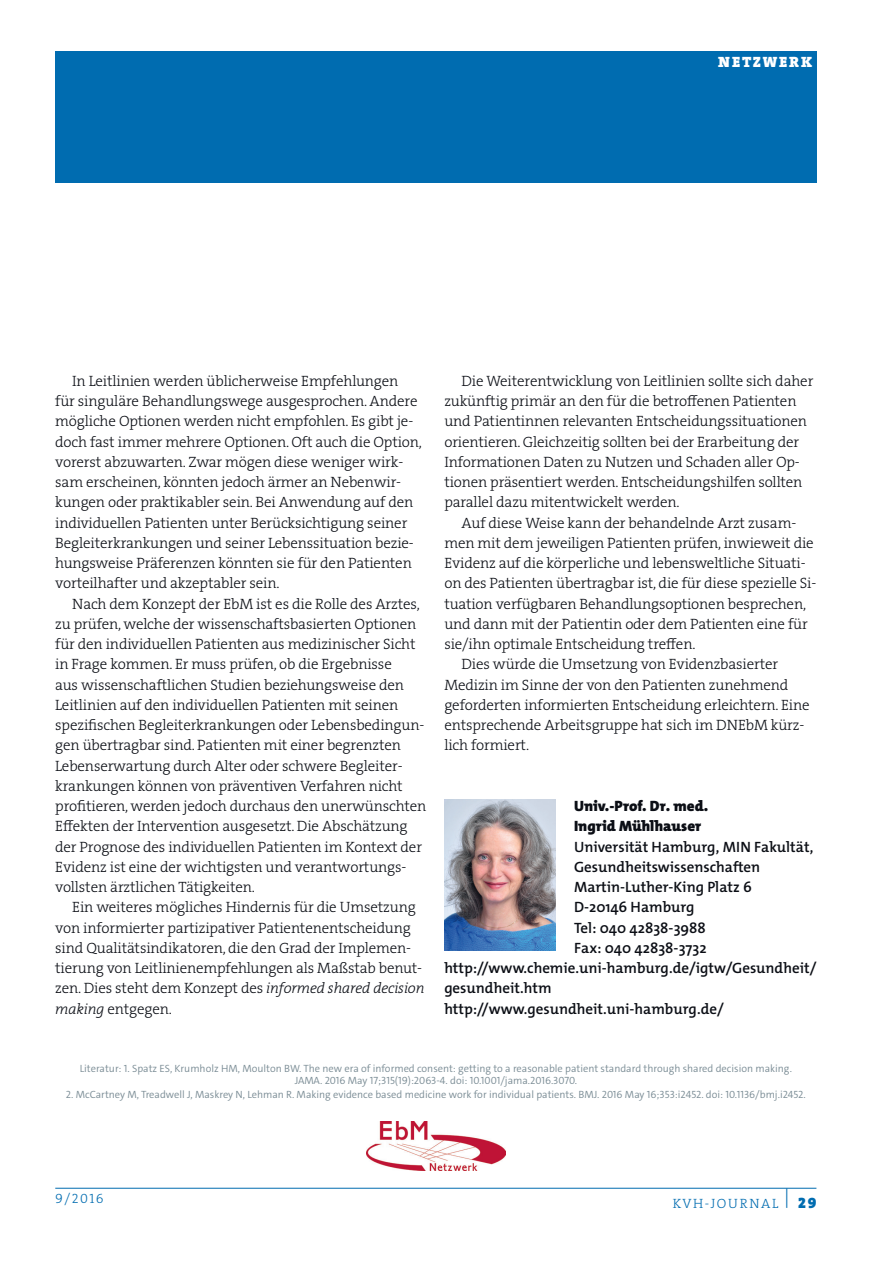
<style>
.page{position:relative;width:893px;height:1263px;background:#fff}
.page>*{position:absolute;margin:0;border:0;box-sizing:border-box;transform-origin:0 0}
.t1{font:15px/20.2px "The Serif HP3 Lig";letter-spacing:-.01em;color:#0b0e15}
.t2{font:600 15px "The Mix Os F";color:#0b0e15}
.t3{font:900 15px/20.2px "The Mix Os F";color:#0b0e15}
.t4{font:15px "The Serif HP9 Blk";letter-spacing:.125em;color:#fff}
.t5{font:13.5px "The Serif HP3 Lig";letter-spacing:.115em;color:#006cb0}
.t6{font:300 10.5px/12px "The Sans C4 s";color:#798b94;text-align:center}
.s1{font-family:"The Serif HP3 Lig IT"}
.s2{font-family:"The Serif HP9 Blk";font-size:15px}
</style>
<div class="page">
<hr style="left:55px;top:1188px;width:761px;height:1px;background:#006cb0">
<div style="left:55px;top:51px;width:761px;height:132px;background:#006cb0"></div>
<img style="left:444px;top:799px;width:111px;height:151px">
<img style="left:367px;top:1121px;width:138px;height:49px">
<p class="t4" style="left:718px;top:52px;width:95px">NETZWERK</p>
<p class="t1" style="left:55px;top:371px;width:368px;text-indent:17px">In Leitlinien werden üblicherweise Empfehlungen<br>für singuläre Behandlungswege ausgesprochen. Andere mögliche Optionen werden nicht empfohlen. Es gibt je&shy;doch fast immer mehrere Optionen. Oft auch die Option, vorerst abzuwarten. Zwar mögen diese weniger wirk&shy;sam erscheinen, könnten jedoch ärmer an Nebenwir&shy;kungen oder praktikabler sein. Bei Anwendung auf den individuellen Patienten unter Berücksichtigung seiner Begleiterkrankungen und seiner Lebenssituation bezie&shy;hungsweise Präferenzen könnten sie für den Patienten vorteilhafter und akzeptabler sein.</p>
<p class="t1" style="left:55px;top:593px;width:373px;text-indent:17px">Nach dem Konzept der EbM ist es die Rolle des Arztes, zu prüfen, welche der wissenschaftsbasierten Optionen für den individuellen Patienten aus medizinischer Sicht in Frage kommen. Er muss prüfen, ob die Ergebnisse<br>aus wissenschaftlichen Studien beziehungsweise den Leitlinien auf den individuellen Patienten mit seinen spezifischen Begleiterkrankungen oder Lebensbedingun&shy;gen übertragbar sind. Patienten mit einer begrenzten Lebenserwartung durch Alter oder schwere Begleiter&shy;krankungen können von präventiven Verfahren nicht profitieren, werden jedoch durchaus den unerwünschten Effekten der Intervention ausgesetzt. Die Abschätzung der Prognose des individuellen Patienten im Kontext der Evidenz ist eine der wichtigsten und verantwortungs&shy;vollsten ärztlichen Tätigkeiten.</p>
<p class="t1" style="left:55px;top:897px;width:371px;text-indent:17px">Ein weiteres mögliches Hindernis für die Umsetzung von informierter partizipativer Patientenentscheidung sind Qualitätsindikatoren, die den Grad der Implemen&shy;tierung von Leitlinienempfehlungen als Maßstab benut&shy;zen. Dies steht dem Konzept des <span class="s1">informed shared decision making</span> entgegen.</p>
<p class="t1" style="left:444px;top:371px;width:370px;text-indent:17px">Die Weiterentwicklung von Leitlinien sollte sich daher zukünftig primär an den für die betroffenen Patienten und Patientinnen relevanten Entscheidungssituationen orientieren. Gleichzeitig sollten bei der Erarbeitung der Informationen Daten zu Nutzen und Schaden aller Op&shy;tionen präsentiert werden. Entscheidungshilfen sollten parallel dazu mitentwickelt werden.</p>
<p class="t1" style="left:461px;top:512px;width:336px">Auf diese Weise kann der behandelnde Arzt zusam-</p>
<p class="t1" style="left:444px;top:533px;width:371px">men mit dem jeweiligen Patienten prüfen, inwieweit die</p>
<p class="t1" style="left:444px;top:553px;width:363px">Evidenz auf die körperliche und lebensweltliche Situati-</p>
<p class="t1" style="left:444px;top:573px;width:373px">on des Patienten übertragbar ist, die für diese spezielle Si-</p>
<p class="t1" style="left:444px;top:593px;width:363px">tuation verfügbaren Behandlungsoptionen besprechen,</p>
<p class="t1" style="left:444px;top:614px;width:365px">und dann mit der Patientin oder dem Patienten eine für</p>
<p class="t1" style="left:444px;top:634px;width:253px">sie/ihn optimale Entscheidung treffen.</p>
<p class="t1" style="left:461px;top:654px;width:318px">Dies würde die Umsetzung von Evidenzbasierter</p>
<p class="t1" style="left:444px;top:674px;width:345px">Medizin im Sinne der von den Patienten zunehmend</p>
<p class="t1" style="left:444px;top:695px;width:367px">geforderten informierten Entscheidung erleichtern. Eine</p>
<p class="t1" style="left:444px;top:715px;width:361px">entsprechende Arbeitsgruppe hat sich im DNEbM kürz-</p>
<p class="t1" style="left:444px;top:735px;width:86px">lich formiert.</p>
<p class="t3" style="left:574px;top:796px;width:136px">Univ.-Prof. Dr. med.<br>Ingrid Mühlhauser</p>
<p class="t2" style="left:574px;top:837px;width:241px">Universität Hamburg, MIN Fakultät,</p>
<p class="t2" style="left:574px;top:857px;width:188px">Gesundheitswissenschaften</p>
<p class="t2" style="left:574px;top:877px;width:179px">Martin-Luther-King Platz 6</p>
<p class="t2" style="left:574px;top:898px;width:122px">D-20146 Hamburg</p>
<p class="t2" style="left:574px;top:918px;width:133px">Tel: 040 42838-3988</p>
<p class="t2" style="left:574px;top:938px;width:134px">Fax: 040 42838-3732</p>
<p class="t2" style="left:444px;top:958px;width:374px">http://www.chemie.uni-hamburg.de/igtw/Gesundheit/</p>
<p class="t2" style="left:444px;top:979px;width:109px">gesundheit.htm</p>
<p class="t2" style="left:444px;top:999px;width:281px">http://www.gesundheit.uni-hamburg.de/</p>
<p class="t6" style="left:80px;top:1063px;width:714px">Literatur: 1. Spatz ES, Krumholz HM, Moulton BW. The new era of informed consent: getting to a reasonable patient standard through shared decision making.<br>JAMA. 2016 May 17;315(19):2063-4. doi: 10.1001/jama.2016.3070.</p>
<p class="t6" style="left:66px;top:1089px;width:741px">2. McCartney M, Treadwell J, Maskrey N, Lehman R. Making evidence based medicine work for individual patients. BMJ. 2016 May 16;353:i2452. doi: 10.1136/bmj.i2452.</p>
<p class="t5" style="left:55px;top:1190px;width:50px">9/2016</p>
<p class="t5" style="left:673px;top:1194px;width:145px">KVH-Journal <sup>|</sup> <span class="s2">29</span></p>
</div>
